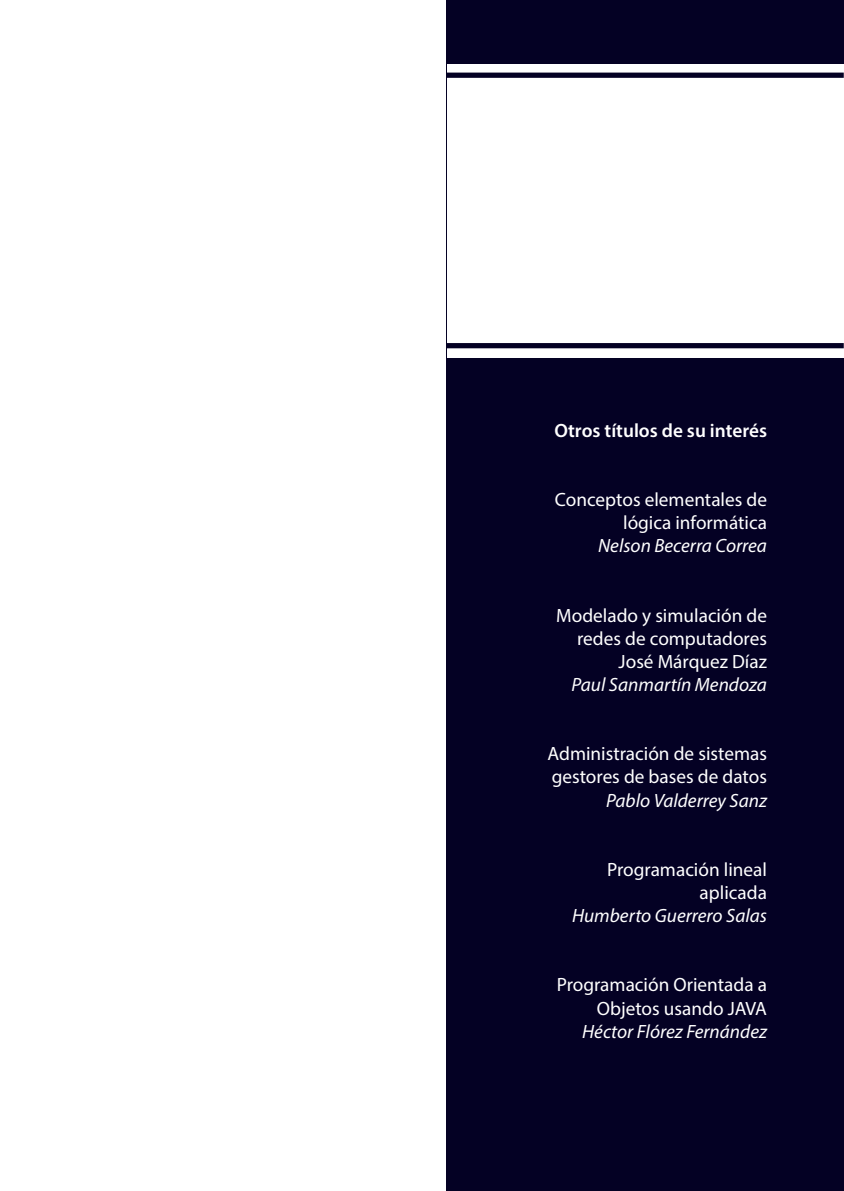
<style>
.page{position:relative;width:844px;height:1191px;background:#fff}
.page>*{position:absolute;margin:0;border:0;box-sizing:border-box;transform-origin:0 0}
.t1{font:19.25px/23.1px "Myriad Pro";color:#fff;text-align:right}
.t2{font:italic 19.25px "Myriad Pro";color:#fff}
.t3{font:600 19.25px "Myriad Pro";color:#fff}
</style>
<div class="page">
<div style="left:446px;top:0;width:397px;height:1191px;background:#040124"></div>
<div style="left:446px;top:0;width:397px;height:357px;background:#fff"></div>
<div style="left:446px;top:343px;width:397px;height:5px;background:#040124"></div>
<div style="left:446px;top:73px;width:397px;height:5px;background:#040124"></div>
<div style="left:446px;top:0;width:397px;height:64px;background:#040124"></div>
<p class="t3" style="left:554px;top:418px;width:214px">Otros títulos de su interés</p>
<p class="t1" style="left:554px;top:488px;width:214px">Conceptos elementales de lógica informática</p>
<p class="t2" style="left:598px;top:534px;width:170px">Nelson Becerra Correa</p>
<p class="t1" style="left:556px;top:603px;width:212px">Modelado y simulación de redes de computadores<br>José Márquez Díaz</p>
<p class="t2" style="left:571px;top:672px;width:197px">Paul Sanmartín Mendoza</p>
<p class="t1" style="left:547px;top:742px;width:221px;text-align:left">Administración de sistemas gestores de bases de datos</p>
<p class="t2" style="left:606px;top:788px;width:162px">Pablo Valderrey Sanz</p>
<p class="t1" style="left:607px;top:857px;width:161px">Programación lineal aplicada</p>
<p class="t2" style="left:572px;top:903px;width:196px">Humberto Guerrero Salas</p>
<p class="t1" style="left:556px;top:973px;width:212px">Programación Orientada a<br>Objetos usando JAVA</p>
<p class="t2" style="left:582px;top:1019px;width:186px">Héctor Flórez Fernández</p>
</div>
